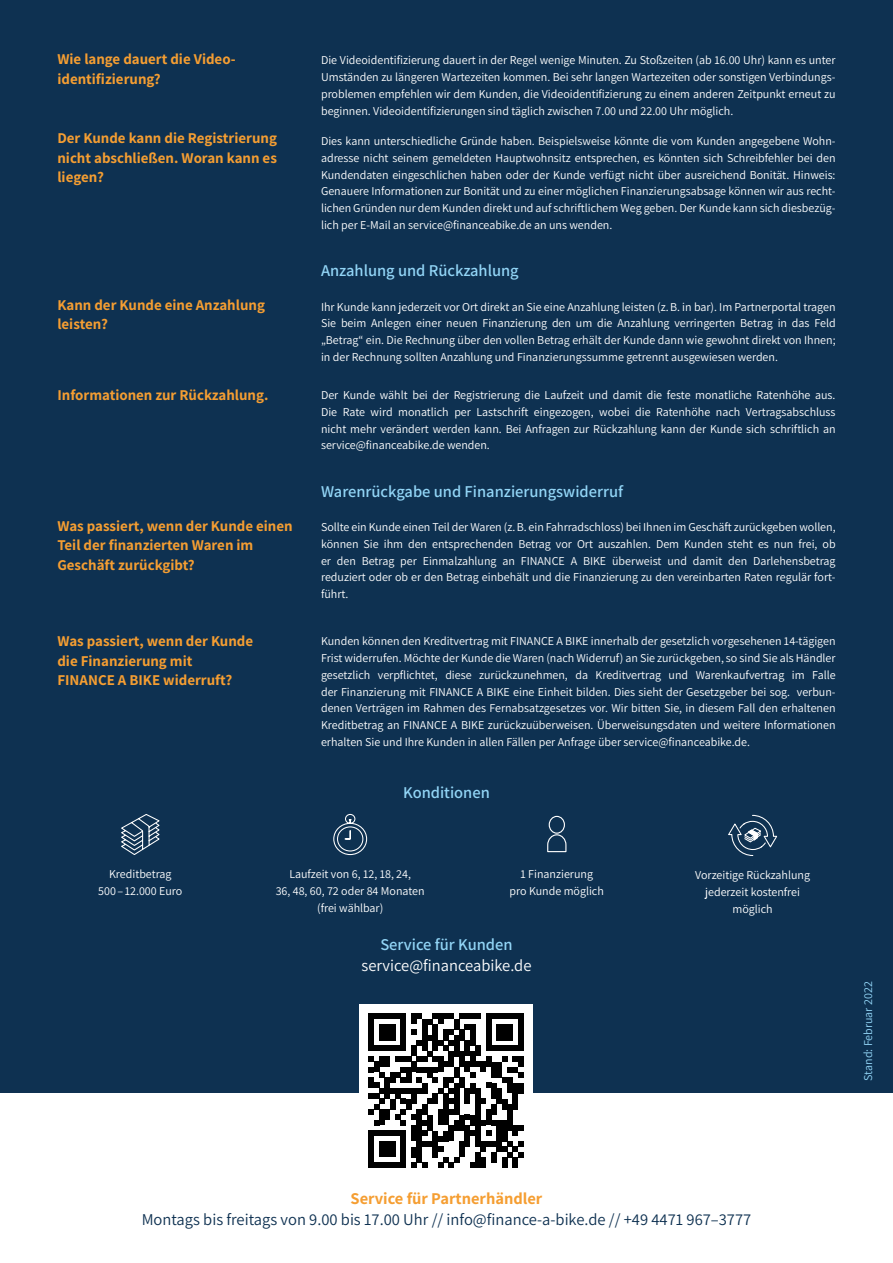
<style>
.page{position:relative;width:893px;height:1263px;background:#fff}
.page>*{position:absolute;margin:0;border:0;box-sizing:border-box;transform-origin:0 0}
.t1{font:600 16.5px "Assistant";color:#92d5f6}
.t2{font:16.5px "Assistant";color:#0e3151}
.t3{font:700 16.5px "Assistant";color:#f59e32}
.t4{font:16.5px "Assistant";color:#fff}
.t5{font:700 15px/19.5px "Assistant";color:#f59e32}
.t6{font:12px/16.8px "Assistant";color:#fff;text-align:justify}
.t7{font:12px "Assistant";color:#92d5f6}
</style>
<div class="page">
<div style="left:0;top:0;width:893px;height:1092px;background:#0e3151"></div>
<div style="left:359px;top:1004px;width:174px;height:174px;background:#fff"></div>
<svg style="left:369px;top:1013px;width:154px;height:155px"></svg>
<svg style="left:121px;top:814px;width:39px;height:41px"></svg>
<svg style="left:333px;top:813px;width:35px;height:42px"></svg>
<svg style="left:547px;top:815px;width:20px;height:38px"></svg>
<svg style="left:728px;top:814px;width:50px;height:42px"></svg>
<p class="t5" style="left:57px;top:49px;width:180px">Wie lange dauert die Video&shy;identifizierung?</p>
<p class="t6" style="left:321px;top:51px;width:516px">Die Videoidentifizierung dauert in der Regel wenige Minuten. Zu Stoßzeiten (ab 16.00 Uhr) kann es unter Umständen zu längeren Wartezeiten kommen. Bei sehr langen Wartezeiten oder sonstigen Verbindungs&shy;problemen empfehlen wir dem Kunden, die Videoidentifizierung zu einem anderen Zeitpunkt erneut zu beginnen. Videoidentifizierungen sind täglich zwischen 7.00 und 22.00 Uhr möglich.</p>
<p class="t5" style="left:57px;top:128px;width:221px;text-align:justify">Der Kunde kann die Registrierung nicht abschließen. Woran kann es liegen?</p>
<p class="t5" style="left:57px;top:294px;width:209px">Kann der Kunde eine Anzahlung leisten?</p>
<p class="t5" style="left:57px;top:384px;width:213px">Informationen zur Rückzahlung.</p>
<p class="t5" style="left:57px;top:515px;width:237px">Was passiert, wenn der Kunde einen<br>Teil der finanzierten Waren im<br>Geschäft zurückgibt?</p>
<p class="t5" style="left:57px;top:630px;width:197px">Was passiert, wenn der Kunde die Finanzierung mit<br>FINANCE A BIKE widerruft?</p>
<p class="t6" style="left:321px;top:132px;width:516px">Dies kann unterschiedliche Gründe haben. Beispielsweise könnte die vom Kunden angegebene Wohn&shy;adresse nicht seinem gemeldeten Hauptwohnsitz entsprechen, es könnten sich Schreibfehler bei den Kundendaten eingeschlichen haben oder der Kunde verfügt nicht über ausreichend Bonität. Hinweis:<br>Genauere Informationen zur Bonität und zu einer möglichen Finanzierungsabsage können wir aus recht&shy;lichen Gründen nur dem Kunden direkt und auf schriftlichem Weg geben. Der Kunde kann sich diesbezüg&shy;lich per E-Mail an service@financeabike.de an uns wenden.</p>
<h1 class="t1" style="left:321px;top:259px;width:199px">Anzahlung und Rückzahlung</h1>
<p class="t6" style="left:321px;top:297px;width:516px">Ihr Kunde kann jederzeit vor Ort direkt an Sie eine Anzahlung leisten (z.B. in bar). Im Partnerportal tragen Sie beim Anlegen einer neuen Finanzierung den um die Anzahlung verringerten Betrag in das Feld „Betrag“ ein. Die Rechnung über den vollen Betrag erhält der Kunde dann wie gewohnt direkt von Ihnen; in der Rechnung sollten Anzahlung und Finanzierungssumme getrennt ausgewiesen werden.</p>
<p class="t6" style="left:321px;top:386px;width:516px">Der Kunde wählt bei der Registrierung die Laufzeit und damit die feste monatliche Ratenhöhe aus.<br>Die Rate wird monatlich per Lastschrift eingezogen, wobei die Ratenhöhe nach Vertragsabschluss nicht mehr verändert werden kann. Bei Anfragen zur Rückzahlung kann der Kunde sich schriftlich an service@financeabike.de wenden.</p>
<h1 class="t1" style="left:321px;top:480px;width:304px">Warenrückgabe und Finanzierungswiderruf</h1>
<p class="t6" style="left:321px;top:518px;width:516px">Sollte ein Kunde einen Teil der Waren (z.B. ein Fahrradschloss) bei Ihnen im Geschäft zurückgeben wollen, können Sie ihm den entsprechenden Betrag vor Ort auszahlen. Dem Kunden steht es nun frei, ob er den Betrag per Einmalzahlung an FINANCE A BIKE überweist und damit den Darlehensbetrag reduziert oder ob er den Betrag einbehält und die Finanzierung zu den vereinbarten Raten regulär fort&shy;führt.</p>
<p class="t6" style="left:321px;top:632px;width:516px">Kunden können den Kreditvertrag mit FINANCE A BIKE innerhalb der gesetzlich vorgesehenen 14-tägigen Frist widerrufen. Möchte der Kunde die Waren (nach Widerruf) an Sie zurückgeben, so sind Sie als Händler gesetzlich verpflichtet, diese zurückzunehmen, da Kreditvertrag und Warenkaufvertrag im Falle der Finanzierung mit FINANCE A BIKE eine Einheit bilden. Dies sieht der Gesetzgeber bei sog. verbun&shy;denen Verträgen im Rahmen des Fernabsatzgesetzes vor. Wir bitten Sie, in diesem Fall den erhaltenen Kreditbetrag an FINANCE A BIKE zurückzuüberweisen. Überweisungsdaten und weitere Informationen erhalten Sie und Ihre Kunden in allen Fällen per Anfrage über service@financeabike.de.</p>
<h1 class="t1" style="left:403px;top:781px;width:88px">Konditionen</h1>
<p class="t6" style="left:98px;top:865px;width:86px;text-align:center">Kreditbetrag<br>500 – 12.000 Euro</p>
<p class="t6" style="left:276px;top:865px;width:150px;text-align:center">Laufzeit von 6, 12, 18, 24,<br>36, 48, 60, 72 oder 84 Monaten (frei wählbar)</p>
<p class="t6" style="left:510px;top:865px;width:96px;text-align:center">1 Finanzierung<br>pro Kunde möglich</p>
<p class="t6" style="left:695px;top:866px;width:116px;text-align:center">Vorzeitige Rückzahlung jederzeit kostenfrei möglich</p>
<h1 class="t1" style="left:380px;top:933px;width:134px">Service für Kunden</h1>
<h1 class="t4" style="left:361px;top:954px;width:171px">service@financeabike.de</h1>
<p class="t7" style="left:860px;top:1081px;width:101px;rotate:-90deg">Stand: Februar 2022</p>
<h1 class="t3" style="left:351px;top:1187px;width:193px">Service für Partnerhändler</h1>
<h1 class="t2" style="left:142px;top:1208px;width:611px">Montags bis freitags von 9.00 bis 17.00 Uhr // info@finance-a-bike.de // +49 4471 967–3777</h1>
</div>
